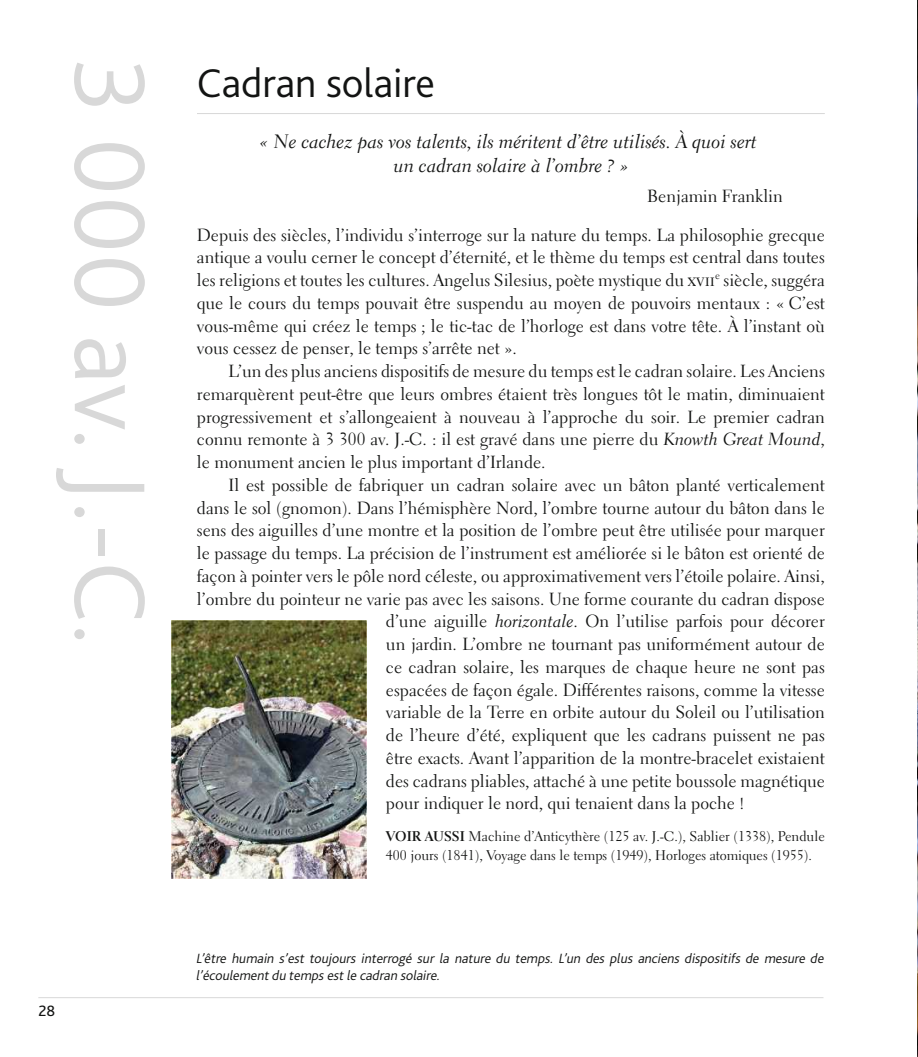
<style>
.page{position:relative;width:918px;height:1057px;background:#fff}
.page>*{position:absolute;margin:0;border:0;box-sizing:border-box;transform-origin:0 0}
.t1{font:300 105px "Bliss 2";color:#d8d8d8}
.t2{font:300 42px "Bliss 2";color:#131413}
.t3{font:19.25px/24.5px "Electra LT Std Cursive";color:#131413;text-align:center}
.t4{font:17.5px/22.8px "Electra LT Std";color:#131413;text-align:justify}
.t5{font:15.75px "Bliss 2";color:#131413}
.t6{font:italic 300 14px/17.5px "Bliss 2";color:#131413}
.t7{font:14px/19.2px "Electra LT Std";color:#131413}
.s1{font-family:"Electra LT Std Cursive"}
.s2{font-weight:700}
</style>
<div class="page">
<hr style="left:38px;top:997px;width:785px;height:1px;background:#d8d8d8">
<img style="left:917px;top:0;width:1px;height:1057px">
<hr style="left:197px;top:113px;width:628px;height:1px;background:#d8d8d8">
<img style="left:171px;top:620px;width:195px;height:258px">
<h1 class="t1" style="left:175px;top:59px;width:588px;rotate:90deg">3 000 av. J.-C.</h1>
<p class="t5" style="left:38px;top:1001px;width:18px">28</p>
<h2 class="t2" style="left:197px;top:57px;width:239px">Cadran solaire</h2>
<p class="t3" style="left:260px;top:129px;width:498px">« Ne cachez pas vos talents, ils méritent d’être utilisés. À quoi sert un cadran solaire à l’ombre ? »</p>
<p class="t4" style="left:647px;top:184px;width:137px">Benjamin Franklin</p>
<p class="t4" style="left:197px;top:223px;width:629px">Depuis des siècles, l’individu s’interroge sur la nature du temps. La philosophie grecque antique a voulu cerner le concept d’éternité, et le thème du temps est central dans toutes les religions et toutes les cultures. Angelus Silesius, poète mystique du xvii<sup>e</sup> siècle, suggéra que le cours du temps pouvait être suspendu au moyen de pouvoirs mentaux : « C’est vous-même qui créez le temps ; le tic-tac de l’horloge est dans votre tête. À l’instant où vous cessez de penser, le temps s’arrête net ».</p>
<p class="t4" style="left:197px;top:359px;width:629px;text-indent:32px">L’un des plus anciens dispositifs de mesure du temps est le cadran solaire. Les Anciens remarquèrent peut-être que leurs ombres étaient très longues tôt le matin, diminuaient progressivement et s’allongeaient à nouveau à l’approche du soir. Le premier cadran connu remonte à 3 300 av. J.-C. : il est gravé dans une pierre du <span class="s1">Knowth Great Mound</span>, le monument ancien le plus important d’Irlande.</p>
<p class="t4" style="left:228px;top:473px;width:598px">Il est possible de fabriquer un cadran solaire avec un bâton planté verticalement</p>
<p class="t4" style="left:197px;top:496px;width:629px">dans le sol (gnomon). Dans l’hémisphère Nord, l’ombre tourne autour du bâton dans le</p>
<p class="t4" style="left:197px;top:519px;width:629px">sens des aiguilles d’une montre et la position de l’ombre peut être utilisée pour marquer</p>
<p class="t4" style="left:197px;top:541px;width:629px">le passage du temps. La précision de l’instrument est améliorée si le bâton est orienté de</p>
<p class="t4" style="left:197px;top:564px;width:629px">façon à pointer vers le pôle nord céleste, ou approximativement vers l’étoile polaire. Ainsi,</p>
<p class="t4" style="left:197px;top:587px;width:629px">l’ombre du pointeur ne varie pas avec les saisons. Une forme courante du cadran dispose</p>
<p class="t4" style="left:386px;top:610px;width:440px">d’une aiguille <span class="s1">horizontale</span>. On l’utilise parfois pour décorer</p>
<p class="t4" style="left:386px;top:632px;width:440px">un jardin. L’ombre ne tournant pas uniformément autour de</p>
<p class="t4" style="left:386px;top:655px;width:440px">ce cadran solaire, les marques de chaque heure ne sont pas</p>
<p class="t4" style="left:386px;top:678px;width:440px">espacées de façon égale. Différentes raisons, comme la vitesse</p>
<p class="t4" style="left:386px;top:701px;width:440px">variable de la Terre en orbite autour du Soleil ou l’utilisation</p>
<p class="t4" style="left:386px;top:723px;width:440px">de l’heure d’été, expliquent que les cadrans puissent ne pas</p>
<p class="t4" style="left:386px;top:746px;width:440px">être exacts. Avant l’apparition de la montre-bracelet existaient</p>
<p class="t4" style="left:386px;top:769px;width:440px">des cadrans pliables, attaché à une petite boussole magnétique</p>
<p class="t4" style="left:386px;top:792px;width:360px">pour indiquer le nord, qui tenaient dans la poche !</p>
<p class="t7" style="left:386px;top:826px;width:440px"><span class="s2">VOIR AUSSI</span> Machine d’Anticythère (125 av. J.-C.), Sablier (1338), Pendule<br>400 jours (1841), Voyage dans le temps (1949), Horloges atomiques (1955).</p>
<p class="t6" style="left:196px;top:949px;width:632px">L’être humain s’est toujours interrogé sur la nature du temps. L’un des plus anciens dispositifs de mesure de l’écoulementdu tempsestle cadran solaire.</p>
</div>
